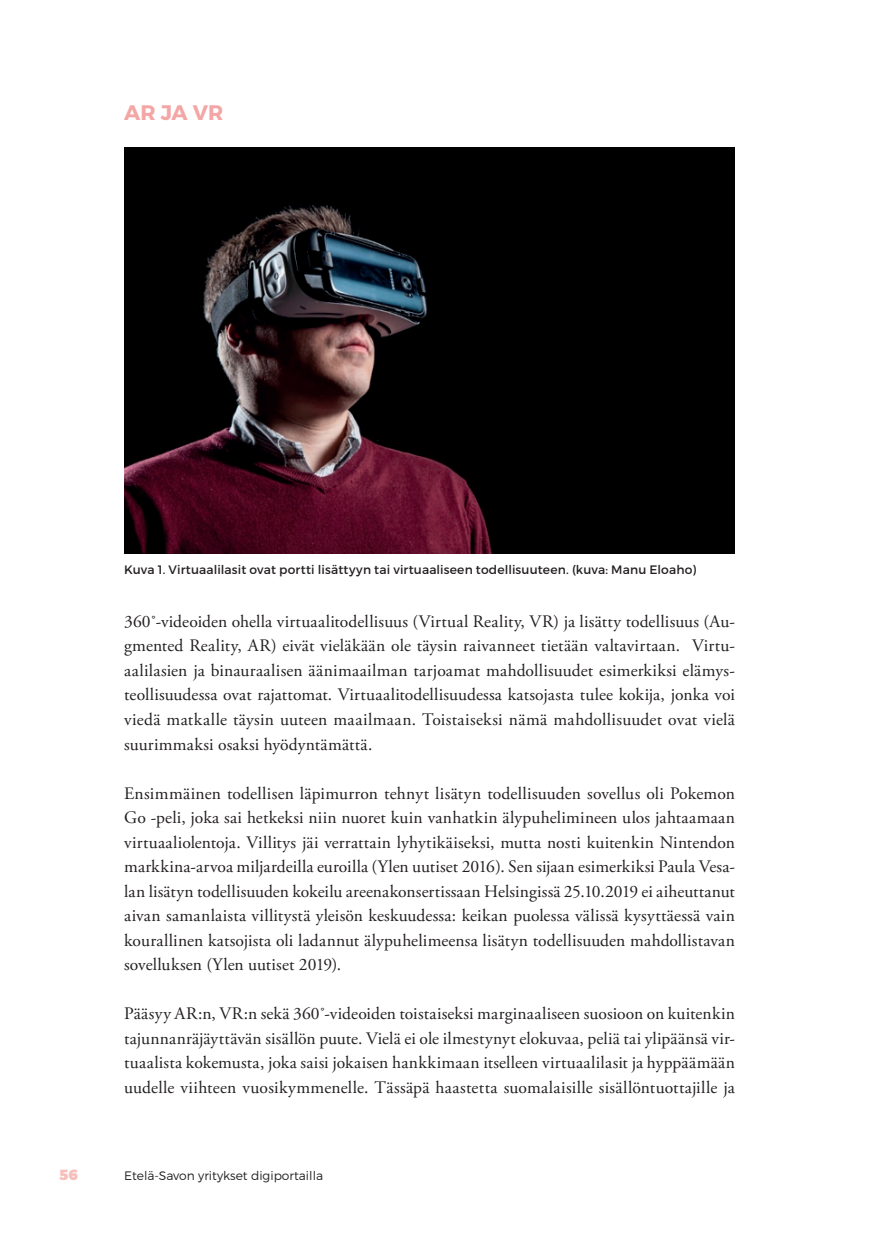
<style>
.page{position:relative;width:874px;height:1241px;background:#fff}
.page>*{position:absolute;margin:0;border:0;box-sizing:border-box;transform-origin:0 0}
.t1{font:700 21px "Montserrat";color:#f3a6a5}
.t2{font:17.5px/24.5px "Adobe Garamond Pro";letter-spacing:.01em;color:#231f20;text-align:justify}
.t3{font:900 14.7px "Montserrat";color:#f6bfbc}
.t4{font:12.25px "Montserrat";letter-spacing:.01em;color:#231f20}
.t5{font:300 12.25px "Montserrat";color:#231f20}
</style>
<div class="page">
<img style="left:124px;top:147px;width:610px;height:406px">
<p class="t1" style="left:124px;top:99px;width:100px">AR JA VR</p>
<p class="t4" style="left:124px;top:562px;width:573px">Kuva 1. Virtuaalilasit ovat portti lisättyyn tai virtuaaliseen todellisuuteen. (kuva: Manu Eloaho)</p>
<p class="t2" style="left:124px;top:609px;width:612px">360˚-videoiden ohella virtuaalitodellisuus (Virtual Reality, VR) ja lisätty todellisuus (Au&shy;gmented Reality, AR) eivät vieläkään ole täysin raivanneet tietään valtavirtaan. Virtu&shy;aalilasien ja binauraalisen äänimaailman tarjoamat mahdollisuudet esimerkiksi elämys&shy;teollisuudessa ovat rajattomat. Virtuaalitodellisuudessa katsojasta tulee kokija, jonka voi viedä matkalle täysin uuteen maailmaan. Toistaiseksi nämä mahdollisuudet ovat vielä suurimmaksi osaksi hyödyntämättä.</p>
<p class="t2" style="left:124px;top:781px;width:612px">Ensimmäinen todellisen läpimurron tehnyt lisätyn todellisuuden sovellus oli Pokemon Go -peli, joka sai hetkeksi niin nuoret kuin vanhatkin älypuhelimineen ulos jahtaamaan virtuaaliolentoja. Villitys jäi verrattain lyhytikäiseksi, mutta nosti kuitenkin Nintendon markkina-arvoa miljardeilla euroilla (Ylen uutiset 2016). Sen sijaan esimerkiksi Paula Vesa&shy;lan lisätyn todellisuuden kokeilu areenakonsertissaan Helsingissä 25.10.2019 ei aiheuttanut aivan samanlaista villitystä yleisön keskuudessa: keikan puolessa välissä kysyttäessä vain kourallinen katsojista oli ladannut älypuhelimeensa lisätyn todellisuuden mahdollistavan sovelluksen (Ylen uutiset 2019).</p>
<p class="t2" style="left:124px;top:1001px;width:612px">Pääsyy AR:n, VR:n sekä 360˚-videoiden toistaiseksi marginaaliseen suosioon on kuitenkin tajunnanräjäyttävän sisällön puute. Vielä ei ole ilmestynyt elokuvaa, peliä tai ylipäänsä vir&shy;tuaalista kokemusta, joka saisi jokaisen hankkimaan itselleen virtuaalilasit ja hyppäämään uudelle viihteen vuosikymmenelle. Tässäpä haastetta suomalaisille sisällöntuottajille ja</p>
<p class="t3" style="left:60px;top:1165px;width:20px">56</p>
<p class="t5" style="left:124px;top:1167px;width:200px">Etelä-Savon yritykset digiportailla</p>
</div>
